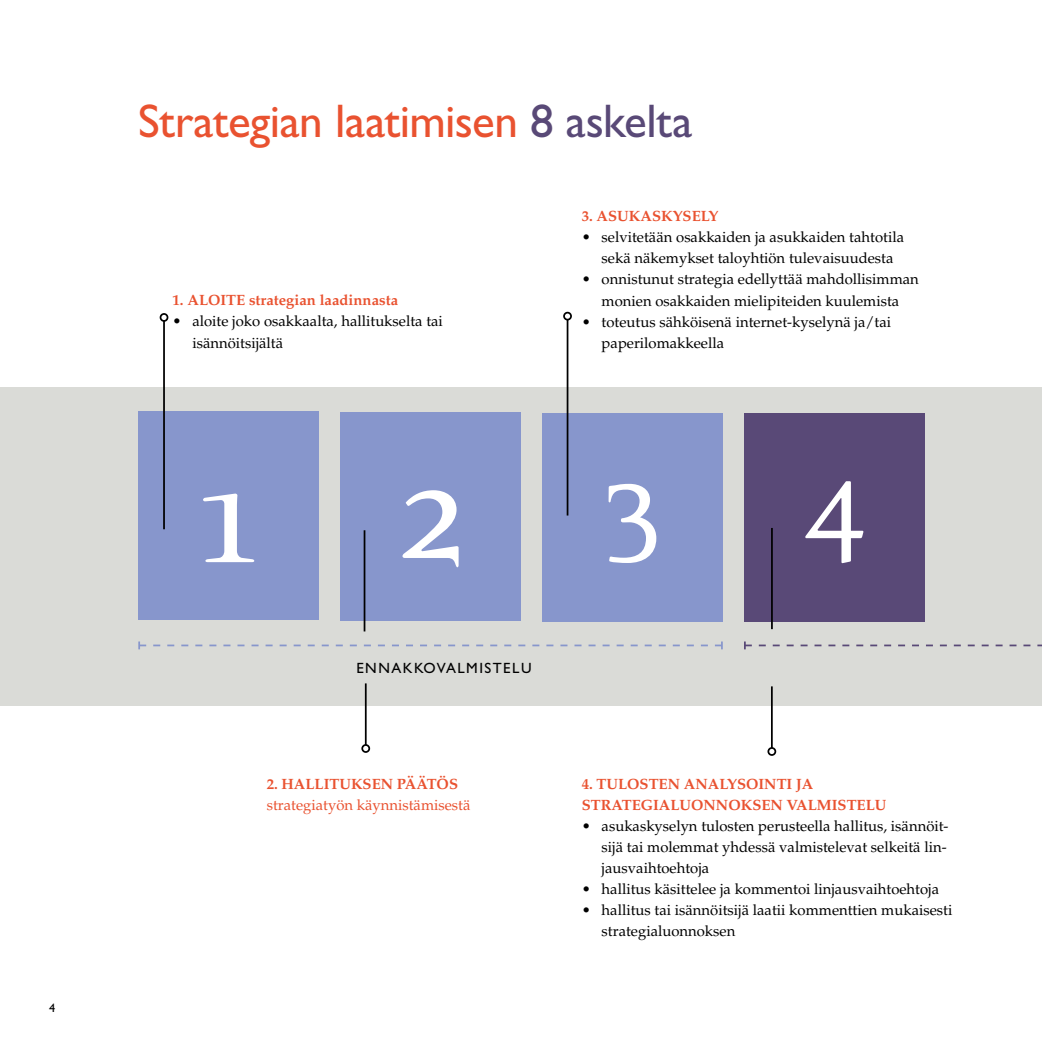
<style>
.page{position:relative;width:1042px;height:1042px;background:#fff}
.page>*{position:absolute;margin:0;border:0;box-sizing:border-box;transform-origin:0 0}
.t1{font:47.25px "Gill Sans Std";letter-spacing:-.01em;color:#e95230}
.t2{font:14.88px/21px "Palatino LT Std";color:#000}
.t3{font:700 14.88px/21px "Palatino LT Std";color:#e95230}
.t4{font:14.88px "Palatino LT Std";color:#e95230}
.t5{font:14.88px "Gill Sans Std";letter-spacing:.1em;color:#000}
.t6{font:12.25px "Gill Sans Std";color:#000}
.s1{color:#594977}
</style>
<div class="page">
<div style="left:0;top:387px;width:1042px;height:319px;background:#dadbd7"></div>
<div style="left:138px;top:411px;width:181px;height:208px;background:#8796cc"></div>
<svg style="left:203px;top:493px;width:51px;height:69px"></svg>
<div style="left:340px;top:412px;width:181px;height:208px;background:#8796cc"></div>
<svg style="left:402px;top:490px;width:56px;height:77px"></svg>
<div style="left:542px;top:413px;width:181px;height:208px;background:#8796cc"></div>
<svg style="left:608px;top:484px;width:48px;height:79px"></svg>
<div style="left:744px;top:413px;width:180px;height:208px;background:#594977"></div>
<svg style="left:805px;top:481px;width:58px;height:82px"></svg>
<hr style="left:771px;top:686px;width:2px;height:62px;background:#000">
<div style="left:767px;top:747px;width:9px;height:9px;border:2px solid #000;border-radius:50%"></div>
<hr style="left:365px;top:683px;width:2px;height:62px;background:#000">
<div style="left:361px;top:744px;width:9px;height:9px;border:2px solid #000;border-radius:50%"></div>
<hr style="left:163px;top:321px;width:2px;height:208px;background:#000">
<div style="left:160px;top:313px;width:8px;height:9px;border:2px solid #000;border-radius:50%"></div>
<hr style="left:567px;top:320px;width:1px;height:195px;background:#000">
<div style="left:563px;top:312px;width:9px;height:8px;border:2px solid #000;border-radius:50%"></div>
<svg style="left:138px;top:641px;width:585px;height:8px"></svg>
<hr style="left:364px;top:530px;width:1px;height:101px;background:#000">
<hr style="left:771px;top:528px;width:2px;height:101px;background:#000">
<svg style="left:744px;top:641px;width:298px;height:8px"></svg>
<h1 class="t1" style="left:138px;top:94px;width:556px">Strategian laatimisen <span class="s1">8 askelta</span></h1>
<p class="t3" style="left:173px;top:290px;width:227px">1. ALOITE STRATEGIAN LAADINNASTA</p>
<p class="t2" style="left:192px;top:311px;width:252px;text-indent:-20px">• aloite joko osakkaalta, hallitukselta tai isännöitsijältä</p>
<p class="t3" style="left:582px;top:206px;width:138px">3. ASUKASKYSELY</p>
<p class="t2" style="left:601px;top:227px;width:304px;text-indent:-20px">• selvitetään osakkaiden ja asukkaiden tahtotila sekä näkemykset taloyhtiön tulevaisuudesta</p>
<p class="t2" style="left:582px;top:269px;width:339px;text-align:center">• onnistunut strategia edellyttää mahdollisimman monien osakkaiden mielipiteiden kuulemista</p>
<p class="t2" style="left:601px;top:311px;width:291px;text-indent:-20px">• toteutus sähköisenä internet-kyselynä ja/tai paperilomakkeella</p>
<p class="t6" style="left:49px;top:1000px;width:8px">4</p>
<p class="t5" style="left:356px;top:660px;width:177px">Ennakkovalmistelu</p>
<p class="t3" style="left:267px;top:773px;width:38px">2. HALLIT</p>
<p class="t3" style="left:339px;top:773px;width:120px">UKSEN PÄÄTÖS</p>
<p class="t4" style="left:267px;top:796px;width:205px">strategiatyön käynnistämisestä</p>
<p class="t3" style="left:582px;top:773px;width:229px">4. TULO STEN ANALYSOINTI JA<br>STRATE</p>
<p class="t3" style="left:641px;top:794px;width:217px">GIALUONNOKSEN VALMISTEL</p>
<p class="t3" style="left:875px;top:794px;width:13px">U</p>
<p class="t2" style="left:601px;top:815px;width:348px;text-indent:-20px">• asukaskyselyn tulosten perusteella hallitus, isännöit&shy;sijä tai molemmat yhdessä valmistelevat selkeitä lin&shy;jausvaihtoehtoja</p>
<p class="t2" style="left:582px;top:878px;width:359px">• hallitus käsittelee ja kommentoi linjausvaihtoehtoja</p>
<p class="t2" style="left:601px;top:899px;width:352px;text-indent:-20px">• hallitus tai isännöitsijä laatii kommenttien mukaisesti strategialuonnoksen</p>
</div>
